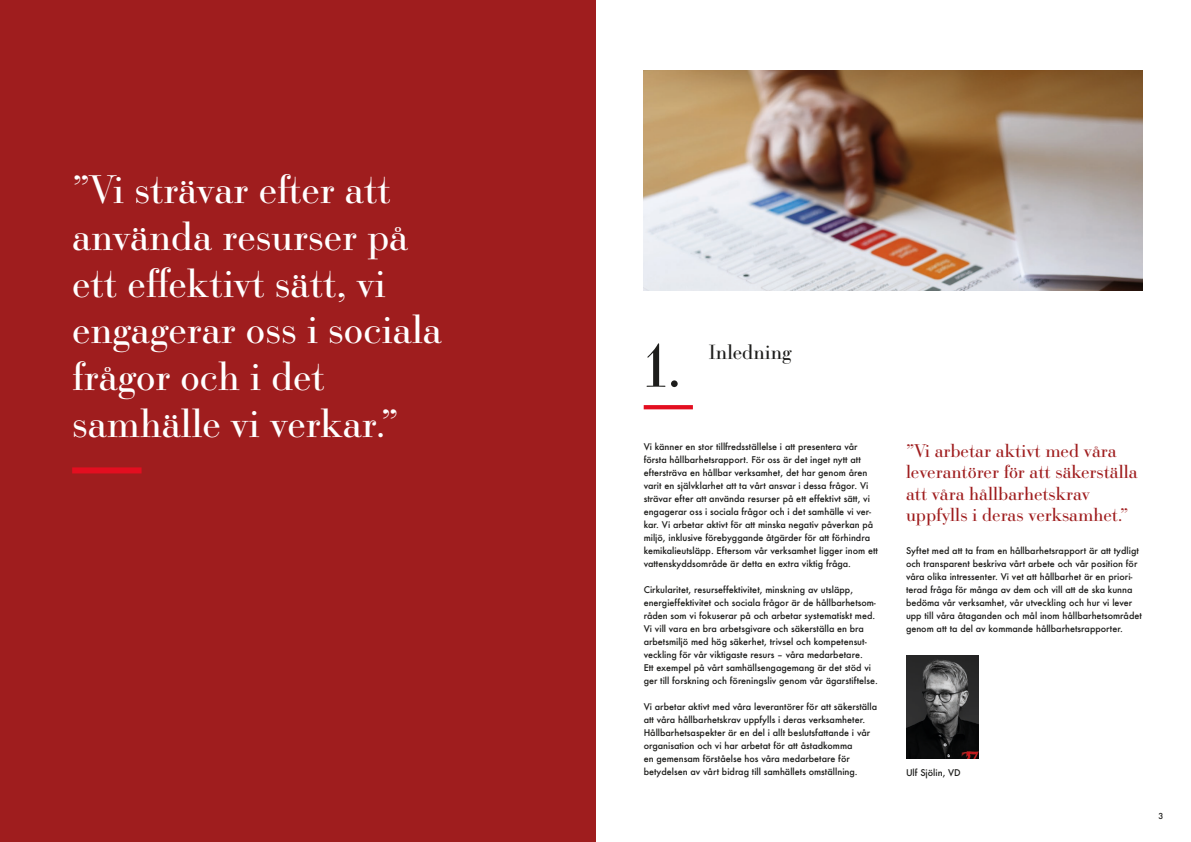
<style>
.page{position:relative;width:1191px;height:842px;background:#fff}
.page>*{position:absolute;margin:0;border:0;box-sizing:border-box;transform-origin:0 0}
.t1{font:60px "Ratio Modern";color:#1d1d1b}
.t2{font:38.9px/46.7px "Ratio Modern";color:#fff}
.t3{font:20px "Ratio Modern";color:#1d1d1b}
.t4{font:18px/21.6px "Ratio Modern";color:#9f1d1e}
.t5{font:500 9px/13px "Futura";color:#1d1d1b}
.t6{font:500 8px "Futura";color:#1d1d1b}
</style>
<div class="page">
<svg style="left:643px;top:405px;width:50px;height:4px"></svg>
<img style="left:906px;top:655px;width:73px;height:103px">
<div style="left:0;top:0;width:595px;height:842px;background:#9f1d1e"></div>
<div style="left:72px;top:467px;width:70px;height:6px;background:#e30e20"></div>
<img style="left:643px;top:71px;width:499px;height:220px">
<h2 class="t2" style="left:72px;top:165px;width:371px">”Vi strävar efter att använda resurser på ett effektivt sätt, vi engagerar oss i sociala frågor och i det samhälle vi verkar.”</h2>
<h1 class="t1" style="left:644px;top:326px;width:38px">1.</h1>
<h3 class="t3" style="left:708px;top:339px;width:85px">Inledning</h3>
<p class="t5" style="left:643px;top:440px;width:236px">Vi känner en stor tillfredsställelse i att presentera vår första hållbarhetsrapport. För oss är det inget nytt att eftersträva en hållbar verksamhet, det har genom åren varit en självklarhet att ta vårt ansvar i dessa frågor. Vi strävar efter att använda resurser på ett effektivt sätt, vi engagerar oss i sociala frågor och i det samhälle vi ver&shy;kar. Vi arbetar aktivt för att minska negativ påverkan på miljö, inklusive förebyggande åtgärder för att förhindra kemikalieutsläpp. Eftersom vår verksamhet ligger inom ett vattenskyddsområde är detta en extra viktig fråga.</p>
<p class="t5" style="left:643px;top:583px;width:236px">Cirkularitet, resurseffektivitet, minskning av utsläpp, energieffektivitet och sociala frågor är de hållbarhetsom&shy;råden som vi fokuserar på och arbetar systematiskt med.<br>Vi vill vara en bra arbetsgivare och säkerställa en bra arbetsmiljö med hög säkerhet, trivsel och kompetensut&shy;veckling för vår viktigaste resurs – våra medarbetare.<br>Ett exempel på vårt samhällsengagemang är det stöd vi ger till forskning och föreningsliv genom vår ägarstiftelse.</p>
<p class="t5" style="left:643px;top:700px;width:235px">Vi arbetar aktivt med våra leverantörer för att säkerställa att våra hållbarhetskrav uppfylls i deras verksamheter.<br>Hållbarhetsaspekter är en del i allt beslutsfattande i vår organisation och vi har arbetat för att åstadkomma<br>en gemensam förståelse hos våra medarbetare för betydelsen av vårt bidrag till samhällets omställning.</p>
<h3 class="t4" style="left:906px;top:439px;width:233px">”Vi arbetar aktivt med våra leverantörer för att säkerställa att våra hållbarhetskrav uppfylls i deras verksamhet.”</h3>
<p class="t5" style="left:906px;top:544px;width:237px">Syftet med att ta fram en hållbarhetsrapport är att tydligt och transparent beskriva vårt arbete och vår position för våra olika intressenter. Vi vet att hållbarhet är en priori&shy;terad fråga för många av dem och vill att de ska kunna bedöma vår verksamhet, vår utveckling och hur vi lever upp till våra åtaganden och mål inom hållbarhetsområdet genom att ta del av kommande hållbarhetsrapporter.</p>
<p class="t5" style="left:906px;top:766px;width:56px">Ulf Sjölin, VD</p>
<p class="t6" style="left:1158px;top:810px;width:6px">3</p>
</div>
